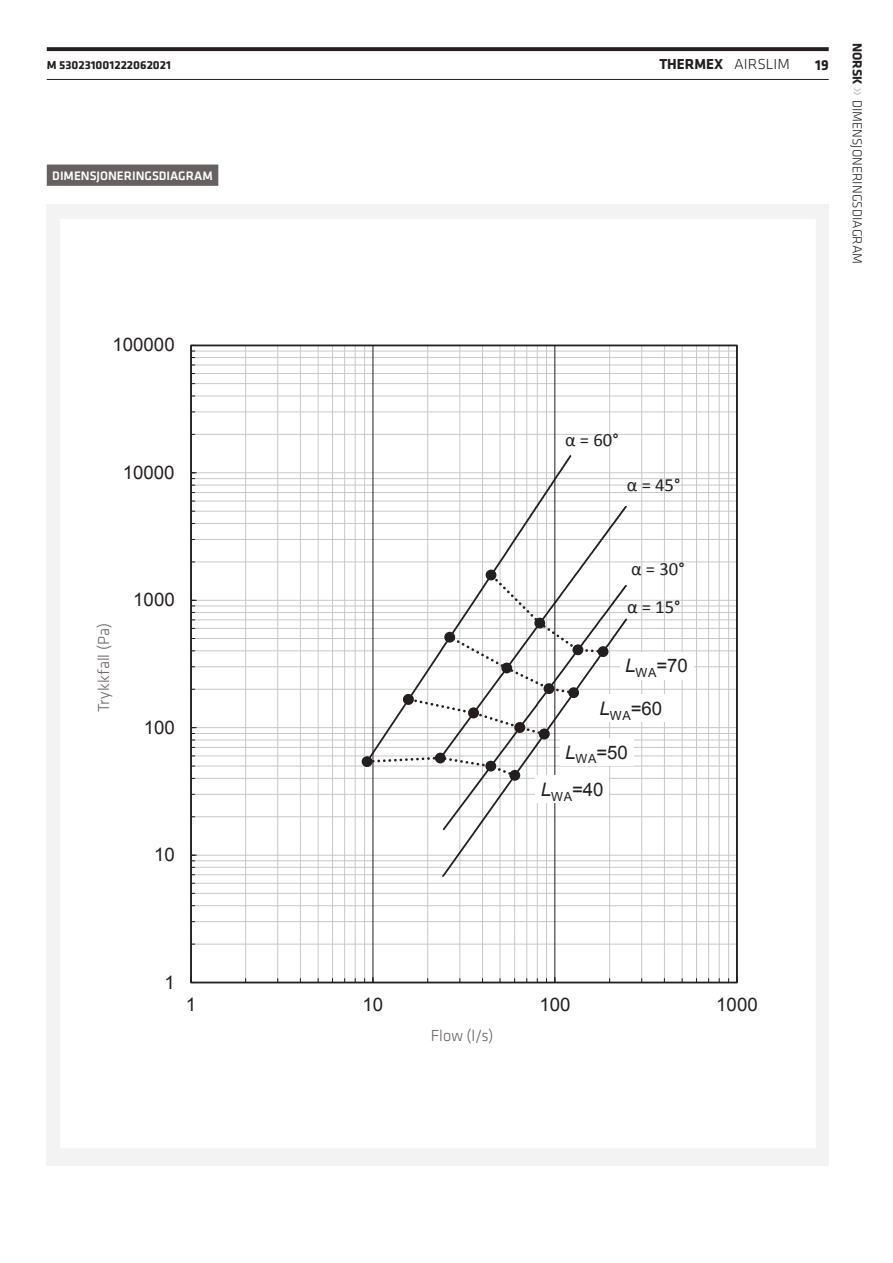
<style>
.page{position:relative;width:893px;height:1263px;background:#fff}
.page>*{position:absolute;margin:0;border:0;box-sizing:border-box;transform-origin:0 0}
.t1{font:18.6px "Arial";color:#231f20}
.t2{font:18.6px/38px "Calibri";color:#231f20}
.Brødteksten_2014{font:300 16.5px "Klavika";letter-spacing:.01em;color:#676060}
.t3{font:700 15px "Klavika";color:#231f20}
.t4{font:300 13.65px "Klavika";color:#231f20}
.Grå_kasse_tekst{font:500 12.75px "Klavika";color:#fff}
.t5{font:700 12px "Klavika";color:#231f20;scale:1.04 1}
.s1{font-weight:300}
.s2{font-weight:700;font-size:13.5px}
.s3{font-size:19.65px;color:#bcbdc0}
.s4{font-style:italic}
</style>
<div class="page">
<svg style="left:47px;top:47px;width:782px;height:4px;background:#2c292a"></svg>
<hr style="left:47px;top:79px;width:782px;height:1px;background:#231f20">
<div style="left:47px;top:165px;width:171px;height:21px;background:#676060"></div>
<div style="left:47px;top:204px;width:782px;height:961px;background:#f3f3f3"></div>
<div style="left:60px;top:219px;width:756px;height:929px;background:#fff"></div>
<hr style="left:191px;top:944px;width:546px;height:1px;background:#c7c8ca">
<hr style="left:191px;top:921px;width:546px;height:1px;background:#c7c8ca">
<hr style="left:191px;top:905px;width:546px;height:1px;background:#c7c8ca">
<hr style="left:191px;top:893px;width:546px;height:1px;background:#c7c8ca">
<hr style="left:191px;top:883px;width:546px;height:1px;background:#c7c8ca">
<hr style="left:191px;top:874px;width:546px;height:1px;background:#c7c8ca">
<hr style="left:191px;top:867px;width:546px;height:1px;background:#c7c8ca">
<hr style="left:191px;top:860px;width:546px;height:1px;background:#c7c8ca">
<hr style="left:191px;top:816px;width:546px;height:1px;background:#c7c8ca">
<hr style="left:191px;top:794px;width:546px;height:1px;background:#c7c8ca">
<hr style="left:191px;top:778px;width:546px;height:1px;background:#c7c8ca">
<hr style="left:191px;top:766px;width:546px;height:1px;background:#c7c8ca">
<hr style="left:191px;top:756px;width:546px;height:1px;background:#c7c8ca">
<hr style="left:191px;top:747px;width:546px;height:1px;background:#c7c8ca">
<hr style="left:191px;top:740px;width:546px;height:1px;background:#c7c8ca">
<hr style="left:191px;top:733px;width:546px;height:1px;background:#c7c8ca">
<hr style="left:191px;top:689px;width:546px;height:1px;background:#c7c8ca">
<hr style="left:191px;top:666px;width:546px;height:1px;background:#c7c8ca">
<hr style="left:191px;top:651px;width:546px;height:1px;background:#c7c8ca">
<hr style="left:191px;top:638px;width:546px;height:1px;background:#c7c8ca">
<hr style="left:191px;top:628px;width:546px;height:1px;background:#c7c8ca">
<hr style="left:191px;top:620px;width:546px;height:1px;background:#c7c8ca">
<hr style="left:191px;top:612px;width:546px;height:1px;background:#c7c8ca">
<hr style="left:191px;top:606px;width:546px;height:1px;background:#c7c8ca">
<hr style="left:191px;top:562px;width:546px;height:1px;background:#c7c8ca">
<hr style="left:191px;top:539px;width:546px;height:1px;background:#c7c8ca">
<hr style="left:191px;top:523px;width:546px;height:1px;background:#c7c8ca">
<hr style="left:191px;top:511px;width:546px;height:1px;background:#c7c8ca">
<hr style="left:191px;top:501px;width:546px;height:1px;background:#c7c8ca">
<hr style="left:191px;top:492px;width:546px;height:1px;background:#c7c8ca">
<hr style="left:191px;top:485px;width:546px;height:1px;background:#c7c8ca">
<hr style="left:191px;top:478px;width:546px;height:1px;background:#c7c8ca">
<hr style="left:191px;top:434px;width:546px;height:1px;background:#c7c8ca">
<hr style="left:191px;top:412px;width:546px;height:1px;background:#c7c8ca">
<hr style="left:191px;top:396px;width:546px;height:1px;background:#c7c8ca">
<hr style="left:191px;top:383px;width:546px;height:1px;background:#c7c8ca">
<hr style="left:191px;top:373px;width:546px;height:1px;background:#c7c8ca">
<hr style="left:191px;top:365px;width:546px;height:1px;background:#c7c8ca">
<hr style="left:191px;top:357px;width:546px;height:1px;background:#c7c8ca">
<hr style="left:191px;top:351px;width:546px;height:1px;background:#c7c8ca">
<hr style="left:191px;top:855px;width:546px;height:1px;background:#c7c8ca">
<hr style="left:191px;top:727px;width:546px;height:1px;background:#c7c8ca">
<hr style="left:191px;top:600px;width:546px;height:1px;background:#c7c8ca">
<hr style="left:191px;top:472px;width:546px;height:1px;background:#c7c8ca">
<hr style="left:245px;top:345px;width:1px;height:637px;background:#c7c8ca">
<hr style="left:277px;top:345px;width:1px;height:637px;background:#c7c8ca">
<hr style="left:300px;top:345px;width:1px;height:637px;background:#c7c8ca">
<hr style="left:318px;top:345px;width:1px;height:637px;background:#c7c8ca">
<hr style="left:332px;top:345px;width:1px;height:637px;background:#c7c8ca">
<hr style="left:344px;top:345px;width:1px;height:637px;background:#c7c8ca">
<hr style="left:355px;top:345px;width:1px;height:637px;background:#c7c8ca">
<hr style="left:364px;top:345px;width:1px;height:637px;background:#c7c8ca">
<hr style="left:427px;top:345px;width:1px;height:637px;background:#c7c8ca">
<hr style="left:460px;top:345px;width:1px;height:637px;background:#c7c8ca">
<hr style="left:482px;top:345px;width:1px;height:637px;background:#c7c8ca">
<hr style="left:500px;top:345px;width:1px;height:637px;background:#c7c8ca">
<hr style="left:514px;top:345px;width:1px;height:637px;background:#c7c8ca">
<hr style="left:526px;top:345px;width:1px;height:637px;background:#c7c8ca">
<hr style="left:537px;top:345px;width:1px;height:637px;background:#c7c8ca">
<hr style="left:546px;top:345px;width:1px;height:637px;background:#c7c8ca">
<hr style="left:609px;top:345px;width:1px;height:637px;background:#c7c8ca">
<hr style="left:641px;top:345px;width:1px;height:637px;background:#c7c8ca">
<hr style="left:664px;top:345px;width:1px;height:637px;background:#c7c8ca">
<hr style="left:682px;top:345px;width:1px;height:637px;background:#c7c8ca">
<hr style="left:696px;top:345px;width:1px;height:637px;background:#c7c8ca">
<hr style="left:708px;top:345px;width:1px;height:637px;background:#c7c8ca">
<hr style="left:719px;top:345px;width:1px;height:637px;background:#c7c8ca">
<hr style="left:728px;top:345px;width:1px;height:637px;background:#c7c8ca">
<hr style="left:373px;top:345px;width:1px;height:637px;background:#231f20">
<hr style="left:555px;top:345px;width:1px;height:637px;background:#231f20">
<hr style="left:191px;top:345px;width:1px;height:637px;background:#231f20">
<svg style="left:192px;top:727px;width:5px;height:7px"></svg>
<svg style="left:192px;top:600px;width:5px;height:13px"></svg>
<svg style="left:192px;top:472px;width:5px;height:7px"></svg>
<svg style="left:192px;top:345px;width:5px;height:13px"></svg>
<hr style="left:191px;top:982px;width:546px;height:1px;background:#231f20">
<div style="left:362px;top:757px;width:10px;height:9px;background:#231f20;border-radius:50%"></div>
<div style="left:362px;top:756px;width:10px;height:11px;border:1px solid #231f20;border-radius:50%"></div>
<div style="left:560px;top:738px;width:73px;height:27px;background:#fff"></div>
<div style="left:594px;top:695px;width:73px;height:27px;background:#fff"></div>
<div style="left:620px;top:652px;width:73px;height:27px;background:#fff"></div>
<svg style="left:440px;top:619px;width:189px;height:259px"></svg>
<svg style="left:441px;top:760px;width:187px;height:72px"></svg>
<svg style="left:573px;top:505px;width:55px;height:255px"></svg>
<svg style="left:365px;top:454px;width:208px;height:310px"></svg>
<p class="t5" style="left:47px;top:56px;width:121px">M 530231001222062021</p>
<p class="t3" style="left:659px;top:53px;width:132px">THERMEX <span class="s1">AIRSLIM</span></p>
<p class="t3" style="left:815px;top:54px;width:15px">19</p>
<p class="Grå_kasse_tekst" style="left:52px;top:167px;width:162px">DIMENSJONERINGSDIAGRAM</p>
<p class="t4" style="left:865px;top:43px;width:223px;rotate:90deg"><span class="s2">NORSK</span> <span class="s3">»</span> DIMENSJONERINGSDIAGRAM</p>
<p class="t1" style="left:112px;top:333px;width:64px">100000</p>
<p class="t1" style="left:123px;top:460px;width:53px">10000</p>
<p class="Brødteksten_2014" style="left:94px;top:712px;width:90px;rotate:-90deg">Trykkfall (Pa)</p>
<p class="t1" style="left:133px;top:587px;width:43px">1000</p>
<p class="t1" style="left:144px;top:715px;width:33px">100</p>
<p class="t1" style="left:154px;top:842px;width:22px">10</p>
<p class="t2" style="left:565px;top:421px;width:55px">α = 60°</p>
<p class="t2" style="left:627px;top:466px;width:55px">α = 45°</p>
<p class="t2" style="left:627px;top:550px;width:59px">α = 30° α = 15°</p>
<p class="t1" style="left:625px;top:654px;width:64px"><span class="s4">L</span><sub>WA</sub>=70</p>
<p class="t1" style="left:599px;top:696px;width:64px"><span class="s4">L</span><sub>WA</sub>=60</p>
<p class="t1" style="left:565px;top:740px;width:64px"><span class="s4">L</span><sub>WA</sub>=50</p>
<p class="t1" style="left:541px;top:778px;width:64px"><span class="s4">L</span><sub>WA</sub>=40</p>
<p class="t1" style="left:164px;top:970px;width:12px">1</p>
<p class="t1" style="left:186px;top:992px;width:12px">1</p>
<p class="t1" style="left:363px;top:992px;width:22px">10</p>
<p class="t1" style="left:539px;top:992px;width:33px">100</p>
<p class="t1" style="left:716px;top:992px;width:43px">1000</p>
<p class="Brødteksten_2014" style="left:431px;top:1026px;width:64px">Flow (l/s)</p>
</div>
